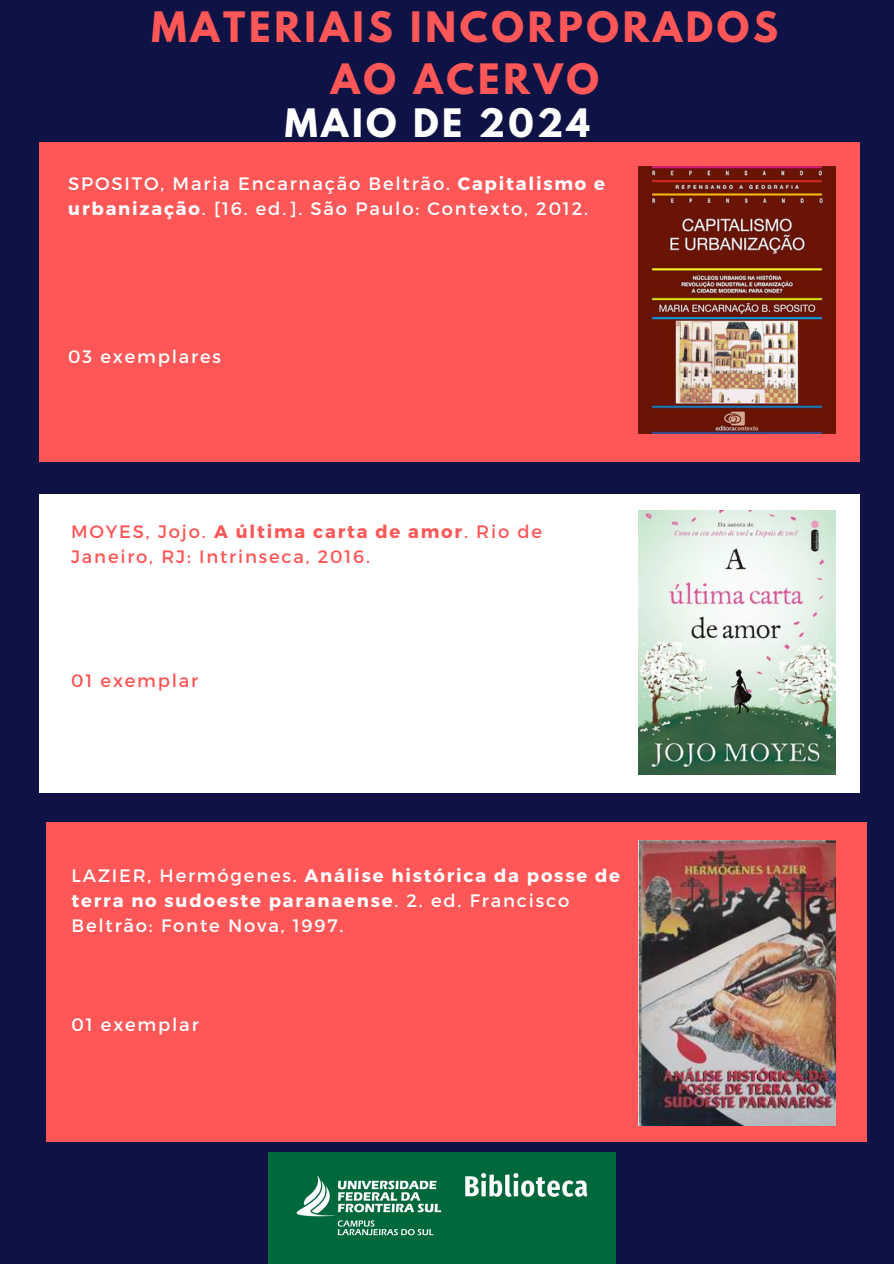
<style>
.page{position:relative;width:894px;height:1264px;background:#fff}
.page>*{position:absolute;margin:0;border:0;box-sizing:border-box;transform-origin:0 0}
.t1{font:700 37.05px/51.2px "League Spartan";letter-spacing:.1em;color:#ff5757;text-align:center}
.t2{font:700 34.8px "League Spartan";letter-spacing:.1em;color:#fff}
.t3{font:18px/24.8px "Montserrat";letter-spacing:.1em;color:#fff}
.t4{font:18px/24.8px "Montserrat";letter-spacing:.1em;color:#ff5757}
.s1{font-weight:700}
</style>
<div class="page">
<div style="left:0;top:0;width:893px;height:1263px;background:#0f1245"></div>
<div style="left:39px;top:143px;width:819px;height:318px;background:#ff5757"></div>
<div style="left:39px;top:494px;width:819px;height:298px;background:#fff"></div>
<img style="left:268px;top:1152px;width:347px;height:111px">
<div style="left:46px;top:822px;width:819px;height:319px;background:#ff5757"></div>
<img style="left:638px;top:166px;width:197px;height:267px">
<img style="left:638px;top:510px;width:197px;height:264px">
<img style="left:638px;top:841px;width:197px;height:284px">
<p class="t1" style="left:151px;top:7px;width:628px">MATERIAIS INCORPORADOS<br>AO ACERVO</p>
<p class="t2" style="left:285px;top:105px;width:306px">MAIO DE 2024</p>
<p class="t3" style="left:68px;top:170px;width:538px">SPOSITO, Maria Encarnação Beltrão. <span class="s1">Capitalismo e urbanização</span>. [16. ed.]. São Paulo: Contexto, 2012.</p>
<h3 class="t3" style="left:68px;top:344px;width:154px">03 exemplares</h3>
<h3 class="t4" style="left:71px;top:518px;width:472px">MOYES, Jojo. <span class="s1">A última carta de amor</span>. Rio de<br>Janeiro, RJ: Intrinseca, 2016.</h3>
<h2 class="t4" style="left:71px;top:667px;width:129px">01 exemplar</h2>
<p class="t3" style="left:71px;top:862px;width:550px">LAZIER, Hermógenes. <span class="s1">Análise histórica da posse de terra no sudoeste paranaense</span>. 2. ed. Francisco<br>Beltrão: Fonte Nova, 1997.</p>
<h3 class="t3" style="left:71px;top:1010px;width:129px">01 exemplar</h3>
</div>
